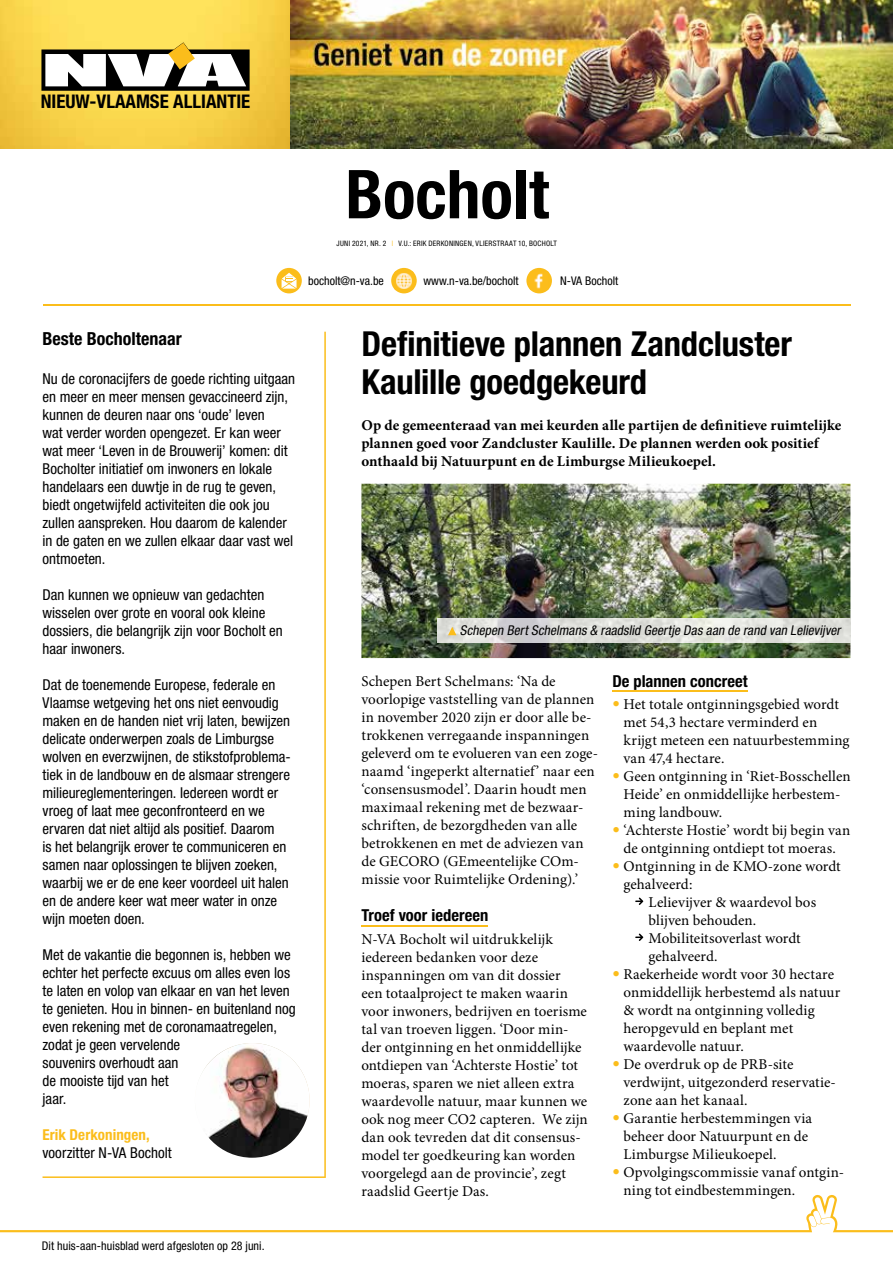
<style>
.page{position:relative;width:893px;height:1263px;background:#fff}
.page>*{position:absolute;margin:0;border:0;box-sizing:border-box;transform-origin:0 0}
.t1{font:700 condensed 67.5px "Helvetica Neue LT Std";color:#000}
.t2{font:700 condensed 34.5px/37.5px "Helvetica Neue LT Std";letter-spacing:-.005em;color:#000}
.t3{font:700 condensed 18.9px "Helvetica Neue LT Std";color:#000}
.t4{font:700 condensed 18px "Helvetica Neue LT Std";color:#000}
.t5{font:700 condensed 16.5px "Helvetica Neue LT Std";letter-spacing:.005em;color:#000}
.t6{font:15px/18px "Minion Pro";color:#000}
.t7{font:condensed 15px/18px "Helvetica Neue LT Std";color:#000}
.t8{font:700 15px/18px "Minion Pro";color:#000}
.t9{font:700 condensed 15px "Helvetica Neue LT Std";letter-spacing:.005em;color:#fbbd1b}
.t10{font:italic condensed 13.5px "Helvetica Neue LT Std";color:#000}
.t11{font:condensed 12px "Helvetica Neue LT Std";letter-spacing:.005em;color:#000}
.t12{font:condensed 7.5px "Helvetica Neue LT Std";letter-spacing:.035em;color:#000}
.s1{font-weight:300;color:#fbbd1b}
.s2{font-family:"Helvetica Neue LT Std";font-stretch:condensed;color:#fbbd1b}
</style>
<div class="page">
<svg style="left:43px;top:332px;width:283px;height:846px"></svg>
<img style="left:195px;top:1043px;width:115px;height:114px">
<img style="left:195px;top:1043px;width:115px;height:115px;border-radius:57px">
<img style="left:289px;top:0;width:604px;height:149px">
<img style="left:361px;top:484px;width:489px;height:174px">
<hr style="left:361px;top:925px;width:127px;height:2px;background:#fbbd1b">
<hr style="left:612px;top:691px;width:136px;height:1px;background:#fbbd1b">
<svg style="left:635px;top:897px;width:8px;height:8px"></svg>
<svg style="left:635px;top:933px;width:8px;height:8px"></svg>
<img style="left:438px;top:618px;width:412px;height:25px">
<svg style="left:448px;top:627px;width:8px;height:8px"></svg>
<div style="left:276px;top:268px;width:26px;height:25px;background:#fbbd1b;border-radius:50%"></div>
<svg style="left:282px;top:273px;width:15px;height:16px"></svg>
<div style="left:526px;top:268px;width:26px;height:25px;background:#fbbd1b;border-radius:50%"></div>
<img style="left:530px;top:271px;width:19px;height:19px">
<div style="left:391px;top:268px;width:26px;height:25px;background:#fbbd1b;border-radius:50%"></div>
<img style="left:395px;top:271px;width:18px;height:18px">
<hr style="left:43px;top:305px;width:808px;height:1px;background:#fbbd1b">
<svg style="left:0;top:1195px;width:893px;height:37px"></svg>
<svg style="left:0;top:0;width:289px;height:149px;background:#f7d24a"></svg>
<svg style="left:41px;top:42px;width:209px;height:49px"></svg>
<p class="t3" style="left:41px;top:90px;width:211px">NIEUW-VLAAMSE ALLIANTIE</p>
<h1 class="t1" style="left:345px;top:153px;width:205px">Bocholt</h1>
<p class="t12" style="left:337px;top:239px;width:222px">JUNI 2021, NR. 2 <span class="s1">I</span> V.U.: ERIK DERKONINGEN, VLIERSTRAAT 10, BOCHOLT</p>
<p class="t11" style="left:308px;top:274px;width:77px">bocholt@n-va.be</p>
<p class="t11" style="left:423px;top:274px;width:97px">www.n-va.be/bocholt</p>
<p class="t11" style="left:560px;top:274px;width:59px">N-VA Bocholt</p>
<p class="t4" style="left:43px;top:327px;width:141px">Beste Bocholtenaar</p>
<p class="t7" style="left:43px;top:369px;width:254px">Nu de coronacijfers de goede richting uitgaan en meer en meer mensen gevaccineerd zijn, kunnen de deuren naar ons ‘oude’ leven<br>wat verder worden opengezet. Er kan weer wat meer ‘Leven in de Brouwerij’ komen: dit Bocholter initiatief om inwoners en lokale handelaars een duwtje in de rug te geven, biedt ongetwijfeld activiteiten die ook jou zullen aanspreken. Hou daarom de kalender in de gaten en we zullen elkaar daar vast wel ontmoeten.</p>
<p class="t7" style="left:43px;top:585px;width:242px">Dan kunnen we opnieuw van gedachten wisselen over grote en vooral ook kleine dossiers, die belangrijk zijn voor Bocholt en haar inwoners.</p>
<p class="t7" style="left:43px;top:675px;width:250px">Dat de toenemende Europese, federale en Vlaamse wetgeving het ons niet eenvoudig maken en de handen niet vrij laten, bewijzen delicate onderwerpen zoals de Limburgse wolven en everzwijnen, de stikstofproblema&shy;tiek in de landbouw en de alsmaar strengere milieureglementeringen. Iedereen wordt er vroeg of laat mee geconfronteerd en we ervaren dat niet altijd als positief. Daarom<br>is het belangrijk erover te communiceren en samen naar oplossingen te blijven zoeken, waarbij we er de ene keer voordeel uit halen en de andere keer wat meer water in onze wijn moeten doen.</p>
<p class="t7" style="left:43px;top:945px;width:255px">Met de vakantie die begonnen is, hebben we echter het perfecte excuus om alles even los te laten en volop van elkaar en van het leven te genieten. Hou in binnen- en buitenland nog even rekening met de coronamaatregelen, zodat je geen vervelende<br>souvenirs overhoudt aan<br>de mooiste tijd van het<br>jaar.</p>
<p class="t9" style="left:43px;top:1125px;width:109px">Erik Derkoningen,</p>
<p class="t7" style="left:43px;top:1143px;width:131px">voorzitter N-VA Bocholt</p>
<p class="t11" style="left:42px;top:1239px;width:224px">Dit huis-aan-huisblad werd afgesloten op 28 juni.</p>
<h2 class="t2" style="left:361px;top:325px;width:432px">Definitieve plannen Zandcluster<br>Kaulille goedgekeurd</h2>
<p class="t8" style="left:361px;top:416px;width:481px">Op de gemeenteraad van mei keurden alle partijen de definitieve ruimtelijke plannen goed voor Zandcluster Kaulille. De plannen werden ook positief onthaald bij Natuurpunt en de Limburgse Milieukoepel.</p>
<p class="t10" style="left:460px;top:623px;width:385px">Schepen BertSchelmans &amp; raadslid Geertje Das aan de rand van Lelievijver</p>
<p class="t6" style="left:361px;top:672px;width:238px">Schepen Bert Schelmans: ‘Na de voorlopige vaststelling van de plannen in november 2020 zijn er door alle be&shy;trokkenen verregaande inspanningen geleverd om te evolueren van een zoge&shy;naamd ‘ingeperkt alternatief’ naar een ‘consensusmodel’. Daarin houdt men maximaal rekening met de bezwaar&shy;schriften, de bezorgdheden van alle betrokkenen en met de adviezen van de GECORO (GEmeentelijke COm&shy;missie voor Ruimtelijke Ordening).’</p>
<p class="t5" style="left:361px;top:905px;width:128px">Troef voor iedereen</p>
<p class="t6" style="left:361px;top:930px;width:228px">N-VA Bocholt wil uitdrukkelijk iedereen bedanken voor deze inspanningen om van dit dossier<br>een totaalproject te maken waarin voor inwoners, bedrijven en toerisme tal van troeven liggen. ‘Door min&shy;der ontginning en het onmiddellijke ontdiepen van ‘Achterste Hostie’ tot moeras, sparen we niet alleen extra waardevolle natuur, maar kunnen we ook nog meer CO2 capteren. We zijn dan ook tevreden dat dit consensus&shy;model ter goedkeuring kan worden voorgelegd aan de provincie’, zegt raadslid Geertje Das.</p>
<p class="t5" style="left:612px;top:671px;width:137px">De plannen concreet</p>
<p class="t6" style="left:623px;top:695px;width:228px;text-indent:-11px"><span class="s2">•</span> Het totale ontginningsgebied wordt met 54,3 hectare verminderd en krijgt meteen een natuurbestemming van 47,4 hectare.</p>
<p class="t6" style="left:623px;top:767px;width:229px;text-indent:-11px"><span class="s2">•</span> Geen ontginning in ‘Riet-Bosschellen<br>Heide’ en onmiddellijke herbestem&shy;ming landbouw.</p>
<p class="t6" style="left:612px;top:821px;width:239px;text-align:center"><span class="s2">•</span> ‘Achterste Hostie’ wordt bij begin van de ontginning ontdiept tot moeras.</p>
<p class="t6" style="left:612px;top:857px;width:230px"><span class="s2">•</span> Ontginning in de KMO-zone wordt</p>
<p class="t6" style="left:623px;top:875px;width:70px">gehalveerd:</p>
<p class="t6" style="left:649px;top:893px;width:169px">Lelievijver &amp; waardevol bos</p>
<p class="t6" style="left:649px;top:911px;width:109px">blijven behouden.</p>
<p class="t6" style="left:649px;top:929px;width:154px">Mobiliteitsoverlast wordt</p>
<p class="t6" style="left:649px;top:947px;width:71px">gehalveerd.</p>
<p class="t6" style="left:623px;top:965px;width:218px;text-indent:-11px"><span class="s2">•</span> Raekerheide wordt voor 30 hectare onmiddellijk herbestemd als natuur &amp; wordt na ontginning volledig heropgevuld en beplant met waardevolle natuur.</p>
<p class="t6" style="left:623px;top:1055px;width:214px;text-indent:-11px"><span class="s2">•</span> De overdruk op de PRB-site verdwijnt, uitgezonderd reservatie&shy;zone aan het kanaal.</p>
<p class="t6" style="left:623px;top:1109px;width:190px;text-indent:-11px"><span class="s2">•</span> Garantie herbestemmingen via beheer door Natuurpunt en de<br>Limburgse Milieukoepel.</p>
<p class="t6" style="left:623px;top:1163px;width:222px;text-indent:-11px"><span class="s2">•</span> Opvolgingscommissie vanaf ontgin&shy;ning tot eindbestemmingen.</p>
</div>
